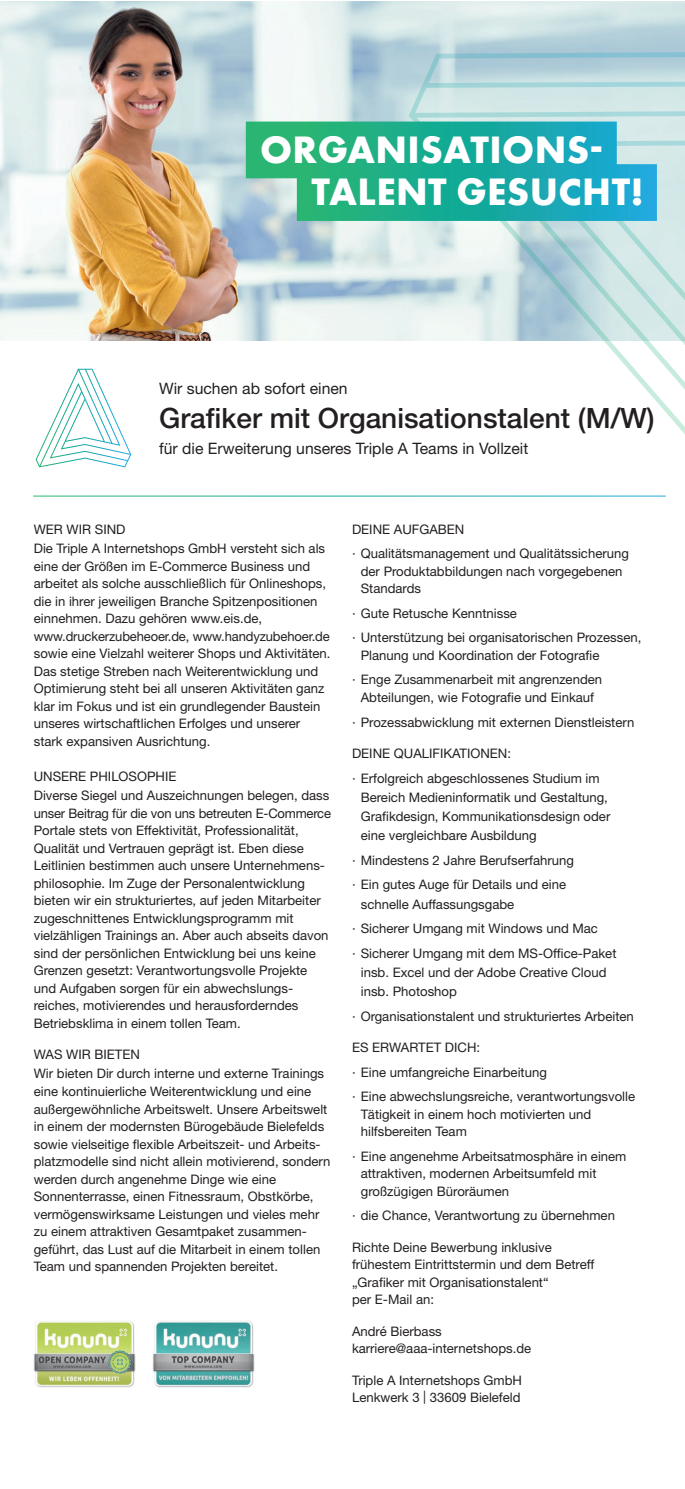
<style>
.page{position:relative;width:685px;height:1489px;background:#fff}
.page>*{position:absolute;margin:0;border:0;box-sizing:border-box;transform-origin:0 0}
.t1{font:700 39.38px/42px "Futura PT";letter-spacing:.01em;color:#fff}
.t2{font:500 28px "Helvetica Neue LT Std";color:#231f20}
.t3{font:15.75px "Helvetica Neue LT Std";color:#231f20}
.t4{font:13.12px/17.5px "Helvetica Neue LT Std";color:#231f20}
</style>
<div class="page">
<img style="left:0;top:1px;width:684px;height:340px">
<svg style="left:408px;top:51px;width:277px;height:383px"></svg>
<svg style="left:36px;top:369px;width:95px;height:98px"></svg>
<img style="left:33px;top:1321px;width:102px;height:66px">
<img style="left:152px;top:1321px;width:102px;height:66px">
<svg style="left:246px;top:121px;width:411px;height:100px;background:#2db1a1"></svg>
<h1 class="t1" style="left:311px;top:128px;width:334px;text-indent:-51px">ORGANISATIONS-<br>TALENT GESUCHT!</h1>
<p class="t3" style="left:159px;top:379px;width:190px">Wir suchen ab sofort einen</p>
<h2 class="t2" style="left:159px;top:401px;width:497px">Grafiker mit Organisationstalent (M/W)</h2>
<p class="t3" style="left:159px;top:439px;width:370px">für die Erweiterung unseres Triple A Teams in Vollzeit</p>
<p class="t4" style="left:34px;top:519px;width:293px;line-height:19.2px">WER WIR SIND<br>Die Triple A Internetshops GmbH versteht sich als</p>
<p class="t4" style="left:34px;top:557px;width:298px">eine der Größen im E-Commerce Business und arbeitet als solche ausschließlich für Onlineshops, die in ihrer jeweiligen Branche Spitzenpositionen einnehmen. Dazu gehören www.eis.de, www.druckerzubeheoer.de, www.handyzubehoer.de sowie eine Vielzahl weiterer Shops und Aktivitäten.<br>Das stetige Streben nach Weiterentwicklung und Optimierung steht bei all unseren Aktivitäten ganz klar im Fokus und ist ein grundlegender Baustein unseres wirtschaftlichen Erfolges und unserer stark expansiven Ausrichtung.</p>
<p class="t4" style="left:34px;top:766px;width:297px;line-height:19.2px">UNSERE PHILOSOPHIE<br>Diverse Siegel und Auszeichnungen belegen, dass</p>
<p class="t4" style="left:34px;top:804px;width:299px">unser Beitrag für die von uns betreuten E-Commerce Portale stets von Effektivität, Professionalität, Qualität und Vertrauen geprägt ist. Eben diese Leitlinien bestimmen auch unsere Unternehmens&shy;philosophie. Im Zuge der Personalentwicklung bieten wir ein strukturiertes, auf jeden Mitarbeiter zugeschnittenes Entwicklungsprogramm mit vielzähligen Trainings an. Aber auch abseits davon sind der persönlichen Entwicklung bei uns keine Grenzen gesetzt: Verantwortungsvolle Projekte und Aufgaben sorgen für ein abwechslungs&shy;reiches, motivierendes und herausforderndes Betriebsklima in einem tollen Team.</p>
<p class="t4" style="left:34px;top:1044px;width:292px;line-height:19.2px">WAS WIR BIETEN<br>Wir bieten Dir durch interne und externe Trainings</p>
<p class="t4" style="left:34px;top:1082px;width:298px">eine kontinuierliche Weiterentwicklung und eine außergewöhnliche Arbeitswelt. Unsere Arbeitswelt in einem der modernsten Bürogebäude Bielefelds sowie vielseitige flexible Arbeitszeit- und Arbeits&shy;platzmodelle sind nicht allein motivierend, sondern werden durch angenehme Dinge wie eine Sonnenterrasse, einen Fitnessraum, Obstkörbe, vermögenswirksame Leistungen und vieles mehr zu einem attraktiven Gesamtpaket zusammen&shy;geführt, das Lust auf die Mitarbeit in einem tollen Team und spannenden Projekten bereitet.</p>
<p class="t4" style="left:352px;top:517px;width:278px;line-height:24.5px">DEINE AUFGABEN<br>· Qualitätsmanagement und Qualitätssicherung</p>
<p class="t4" style="left:361px;top:562px;width:263px">der Produktabbildungen nach vorgegebenen<br>Standards</p>
<p class="t4" style="left:352px;top:601px;width:291px;line-height:24.5px">· Gute Retusche Kenntnisse<br>· Unterstützung bei organisatorischen Prozessen,</p>
<p class="t4" style="left:352px;top:643px;width:251px;line-height:24.5px;text-align:center">Planung und Koordination der Fotografie<br>· Enge Zusammenarbeit mit angrenzenden</p>
<p class="t4" style="left:352px;top:685px;width:284px;line-height:24.5px;text-indent:9px">Abteilungen, wie Fotografie und Einkauf<br>· Prozessabwicklung mit externen Dienstleistern</p>
<p class="t4" style="left:352px;top:741px;width:249px;line-height:24.5px">DEINE QUALIFIKATIONEN:<br>· Erfolgreich abgeschlossenes Studium im</p>
<p class="t4" style="left:361px;top:787px;width:251px;line-height:19.2px">Bereich Medieninformatik und Gestaltung,<br>Grafikdesign, Kommunikationsdesign oder eine vergleichbare Ausbildung</p>
<p class="t4" style="left:352px;top:847px;width:223px;line-height:24.5px">· Mindestens 2 Jahre Berufserfahrung · Ein gutes Auge für Details und eine</p>
<p class="t4" style="left:352px;top:891px;width:266px;line-height:24.5px;text-indent:9px">schnelle Auffassungsgabe<br>· Sicherer Umgang mit Windows und Mac<br>· Sicherer Umgang mit dem MS-Office-Paket</p>
<p class="t4" style="left:361px;top:962px;width:247px;line-height:19.2px">insb. Excel und der Adobe Creative Cloud insb. Photoshop</p>
<p class="t4" style="left:352px;top:1007px;width:283px">· Organisationstalent und strukturiertes Arbeiten</p>
<p class="t4" style="left:352px;top:1035px;width:284px;line-height:24.5px">ES ERWARTET DICH:<br>· Eine umfangreiche Einarbeitung<br>· Eine abwechslungsreiche, verantwortungsvolle</p>
<p class="t4" style="left:361px;top:1105px;width:232px">Tätigkeit in einem hoch motivierten und hilfsbereiten Team</p>
<p class="t4" style="left:361px;top:1147px;width:267px;text-indent:-9px">· Eine angenehme Arbeitsatmosphäre in einem attraktiven, modernen Arbeitsumfeld mit großzügigen Büroräumen</p>
<p class="t4" style="left:352px;top:1206px;width:264px">· die Chance, Verantwortung zu übernehmen</p>
<p class="t4" style="left:352px;top:1238px;width:244px">Richte Deine Bewerbung inklusive frühestem Eintrittstermin und dem Betreff „Grafiker mit Organisationstalent“<br>per E-Mail an:</p>
<p class="t4" style="left:352px;top:1322px;width:181px">André Bierbass karriere@aaa-internetshops.de</p>
<p class="t4" style="left:352px;top:1371px;width:171px">Triple A Internetshops GmbH<br>Lenkwerk 3 | 33609 Bielefeld</p>
</div>
